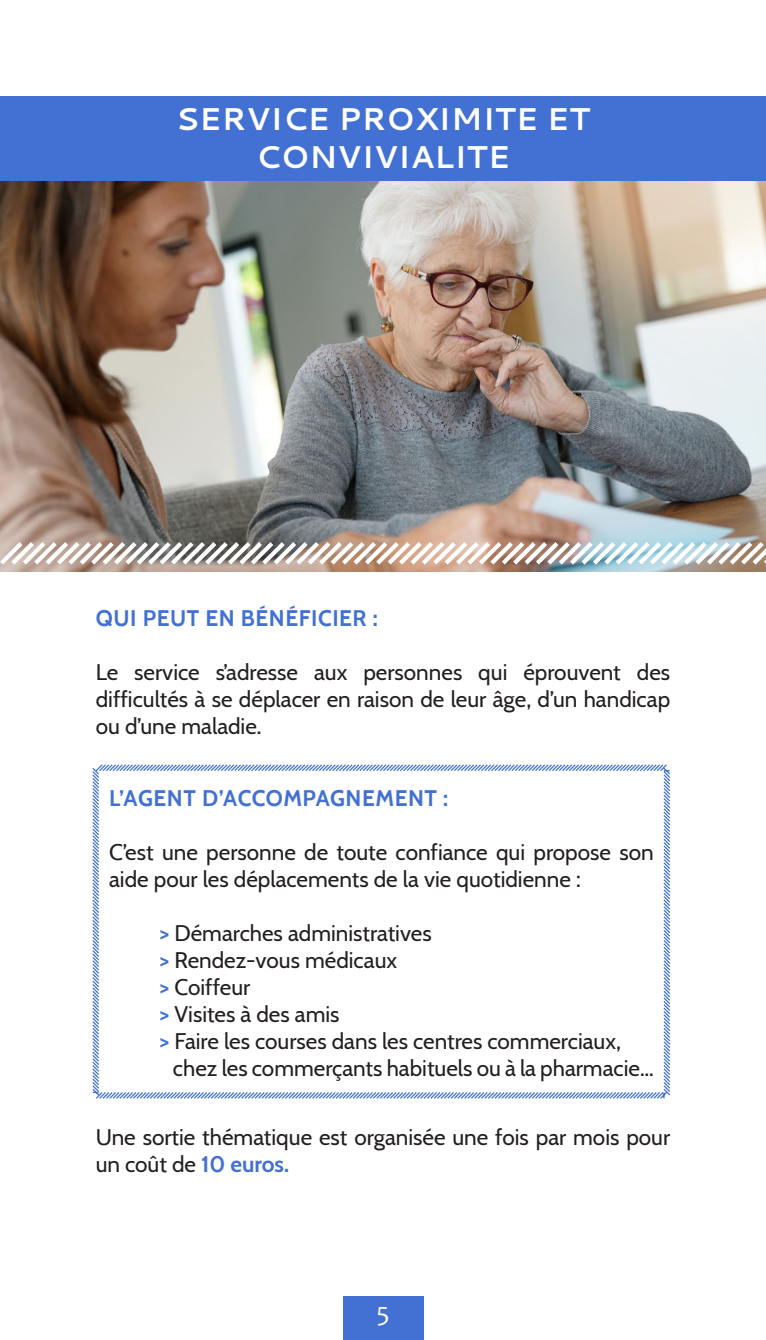
<style>
.page{position:relative;width:766px;height:1340px;background:#fff}
.page>*{position:absolute;margin:0;border:0;box-sizing:border-box;transform-origin:0 0}
.titre{font:700 31.5px/37.8px "Cantarell";color:#fff;text-align:center}
.t1{font:27px "Candara";color:#fff}
.texte{font:22.5px/27px "Cabin";color:#231f20}
.texte-2{font:700 22.5px "Cabin";letter-spacing:.025em;color:#4271d3}
.s1{font-weight:700;color:#4271d3}
</style>
<div class="page">
<div style="left:342px;top:1296px;width:81px;height:43px;background:#4271d3"></div>
<img style="left:0;top:180px;width:765px;height:391px">
<div style="left:0;top:96px;width:765px;height:84px;background:#4271d3"></div>
<img style="left:0;top:537px;width:765px;height:32px">
<svg style="left:92px;top:764px;width:579px;height:335px"></svg>
<p class="titre" style="left:176px;top:99px;width:416px">SERVICE PROXIMITE ET<br>CONVIVIALITE</p>
<p class="texte-2" style="left:96px;top:600px;width:283px">QUI PEUT EN BÉNÉFICIER :</p>
<p class="texte" style="left:96px;top:657px;width:576px;text-align:justify">Le service s’adresse aux personnes qui éprouvent des difficultés à se déplacer en raison de leur âge, d’un handicap ou d’une maladie.</p>
<p class="texte-2" style="left:109px;top:780px;width:340px">L’AGENT D’ACCOMPAGNEMENT :</p>
<p class="texte" style="left:109px;top:836px;width:546px">C’est une personne de toute confiance qui propose son aide pour les déplacements de la vie quotidienne :</p>
<p class="texte" style="left:160px;top:917px;width:273px"><span class="s1">&gt;</span> Démarches administratives</p>
<p class="texte" style="left:160px;top:944px;width:238px"><span class="s1">&gt;</span> Rendez-vous médicaux</p>
<p class="texte" style="left:160px;top:971px;width:92px"><span class="s1">&gt;</span> Coiffeur</p>
<p class="texte" style="left:160px;top:998px;width:181px"><span class="s1">&gt;</span> Visites à des amis</p>
<p class="texte" style="left:160px;top:1025px;width:462px"><span class="s1">&gt;</span> Faire les courses dans les centres commerciaux,</p>
<p class="texte" style="left:173px;top:1052px;width:482px">chez les commerçants habituels ou à la pharmacie…</p>
<p class="texte" style="left:96px;top:1122px;width:575px">Une sortie thématique est organisée une fois par mois pour un coût de <span class="s1">10 euros.</span></p>
<p class="t1" style="left:376px;top:1295px;width:15px">5</p>
</div>
